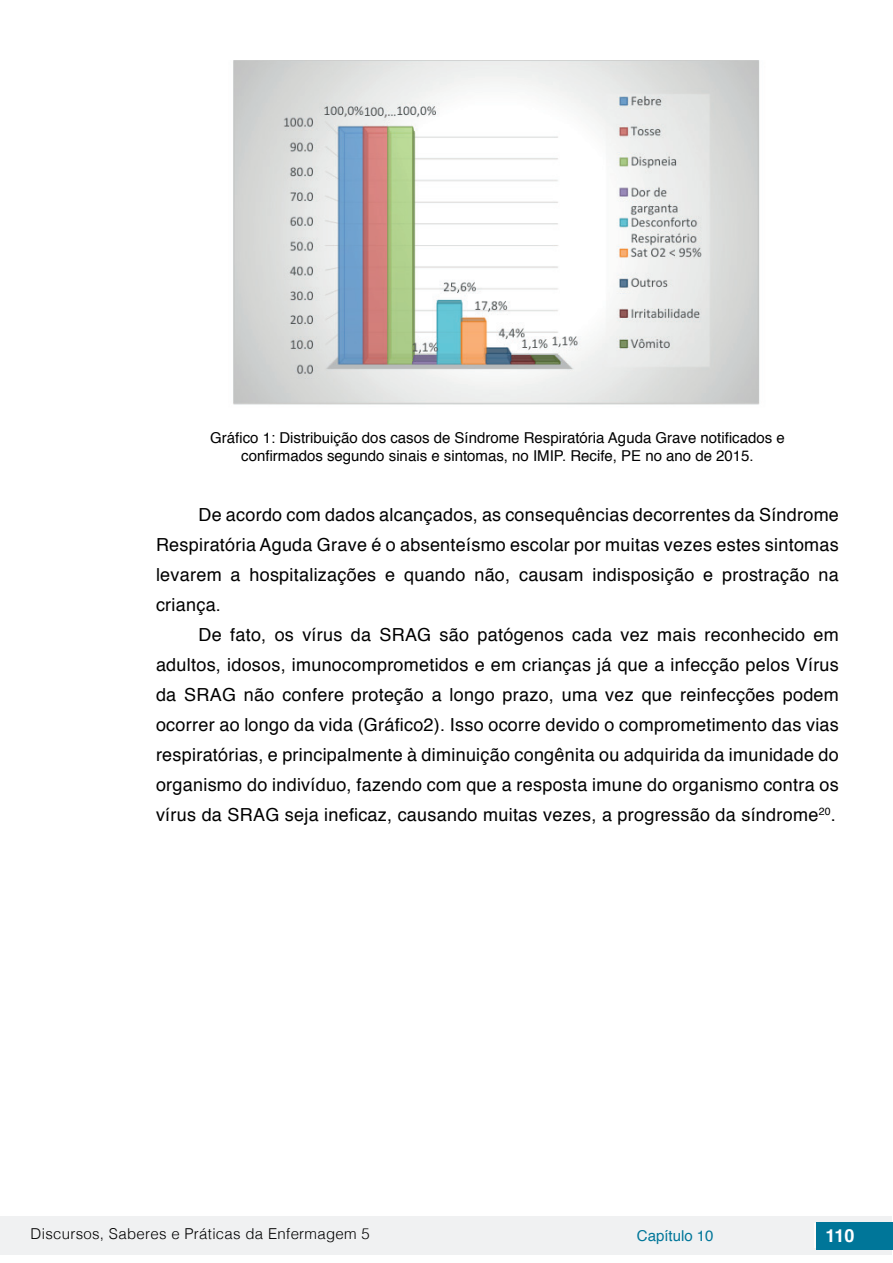
<style>
.page{position:relative;width:893px;height:1263px;background:#fff}
.page>*{position:absolute;margin:0;border:0;box-sizing:border-box;transform-origin:0 0}
.t1{font:18px/30px "Helvetica";letter-spacing:.015em;color:#000;text-align:justify}
.t2{font:700 18px "Helvetica";color:#fff}
.t3{font:15px/18px "Helvetica";color:#000;text-align:center}
.t4{font:300 15px "Helvetica";letter-spacing:.02em;color:#000}
.t5{font:15px "Helvetica";color:#007699}
</style>
<div class="page">
<div style="left:1px;top:1216px;width:891px;height:38px;background:#f0f1f2"></div>
<div style="left:816px;top:1222px;width:77px;height:27px;background:#007699"></div>
<svg style="left:815px;top:1224px;width:1px;height:24px"></svg>
<img style="left:233px;top:60px;width:527px;height:345px">
<p class="t3" style="left:210px;top:429px;width:576px">Gráfico 1: Distribuição dos casos de Síndrome Respiratória Aguda Grave notificados e confirmados segundo sinais e sintomas, no IMIP. Recife, PE no ano de 2015.</p>
<p class="t1" style="left:156px;top:500px;width:684px;text-indent:43px">De acordo com dados alcançados, as consequências decorrentes da Síndrome Respiratória Aguda Grave é o absenteísmo escolar por muitas vezes estes sintomas levarem a hospitalizações e quando não, causam indisposição e prostração na criança.</p>
<p class="t1" style="left:156px;top:620px;width:684px;text-indent:43px">De fato, os vírus da SRAG são patógenos cada vez mais reconhecido em adultos, idosos, imunocomprometidos e em crianças já que a infecção pelos Vírus da SRAG não confere proteção a longo prazo, uma vez que reinfecções podem ocorrer ao longo da vida (Gráfico2). Isso ocorre devido o comprometimento das vias respiratórias, e principalmente à diminuição congênita ou adquirida da imunidade do organismo do indivíduo, fazendo com que a resposta imune do organismo contra os vírus da SRAG seja ineficaz, causando muitas vezes, a progressão da síndrome<sup>20</sup>.</p>
<p class="t4" style="left:31px;top:1221px;width:341px">Discursos, Saberes e Práticas da Enfermagem 5</p>
<p class="t5" style="left:637px;top:1224px;width:78px">Capítulo 10</p>
<p class="t2" style="left:825px;top:1221px;width:31px">110</p>
</div>
